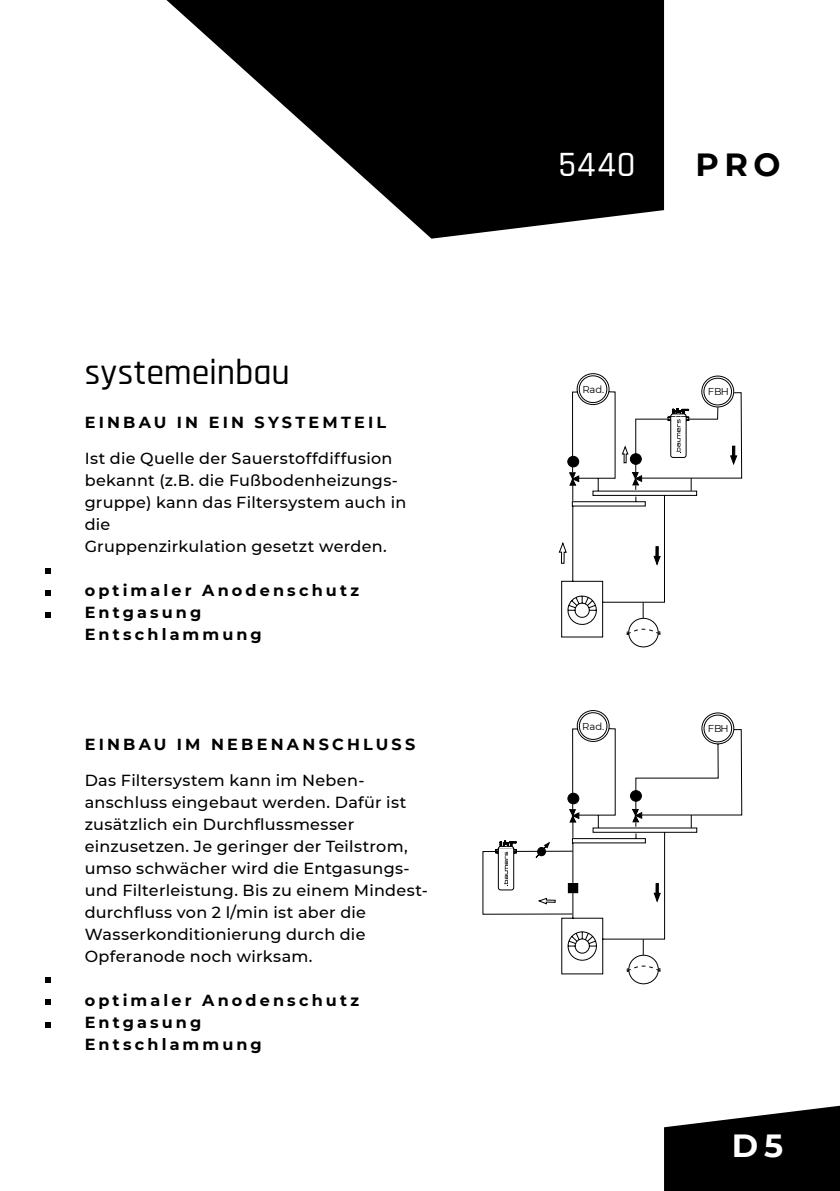
<style>
.page{position:relative;width:840px;height:1191px;background:#fff}
.page>*{position:absolute;margin:0;border:0;box-sizing:border-box;transform-origin:0 0}
.t1{font:500 36px "Rajdhani";letter-spacing:-.005em;color:#000}
.t2{font:500 36px "Rajdhani";color:#fff}
.t3{font:700 32px "Montserrat";color:#000}
.t4{font:700 32px "Montserrat";color:#fff}
.t5{font:500 16px/22px "Montserrat";letter-spacing:.015em;color:#000}
.t6{font:700 16px/22px "Montserrat";letter-spacing:.195em;color:#000}
.t7{font:10px "Montserrat";color:#000}
</style>
<div class="page">
<svg style="left:166px;top:0;width:497px;height:239px;fill:#000"></svg>
<svg style="left:664px;top:1105px;width:175px;height:86px;background:#222"></svg>
<svg style="left:558px;top:373px;width:184px;height:275px"></svg>
<svg style="left:534px;top:710px;width:208px;height:274px"></svg>
<svg style="left:494px;top:840px;width:23px;height:51px"></svg>
<svg style="left:45px;top:612px;width:6px;height:6px"></svg>
<svg style="left:45px;top:1022px;width:6px;height:5px"></svg>
<svg style="left:45px;top:568px;width:6px;height:5px"></svg>
<svg style="left:45px;top:977px;width:6px;height:6px"></svg>
<svg style="left:45px;top:590px;width:6px;height:6px"></svg>
<svg style="left:45px;top:999px;width:6px;height:6px"></svg>
<h1 class="t1" style="left:85px;top:351px;width:207px">systemeinbau</h1>
<p class="t6" style="left:85px;top:410px;width:303px">EINBAU IN EIN SYSTEMTEIL</p>
<p class="t5" style="left:85px;top:446px;width:323px">Ist die Quelle der Sauerstoffdiffusion bekannt (z.B. die Fußbodenheizungs&shy;gruppe) kann das Filtersystem auch in die<br>Gruppenzirkulation gesetzt werden.</p>
<p class="t6" style="left:85px;top:578px;width:276px">optimaler Anodenschutz<br>Entgasung<br>Entschlammung</p>
<p class="t6" style="left:85px;top:732px;width:332px">EINBAU IM NEBENANSCHLUSS</p>
<p class="t5" style="left:85px;top:768px;width:344px">Das Filtersystem kann im Neben&shy;anschluss eingebaut werden. Dafür ist zusätzlich ein Durchflussmesser einzusetzen. Je geringer der Teilstrom, umso schwächer wird die Entgasungs&shy;und Filterleistung. Bis zu einem Mindest&shy;durchfluss von 2 l/min ist aber die Wasserkonditionierung durch die Opferanode noch wirksam.</p>
<p class="t6" style="left:85px;top:988px;width:276px">optimaler Anodenschutz<br>Entgasung<br>Entschlammung</p>
<h1 class="t2" style="left:558px;top:144px;width:78px">5440</h1>
<h2 class="t3" style="left:695px;top:141px;width:87px">PRO</h2>
<p class="t7" style="left:582px;top:382px;width:24px">Rad.</p>
<p class="t7" style="left:707px;top:384px;width:22px">FBH</p>
<p class="t7" style="left:582px;top:719px;width:24px">Rad.</p>
<p class="t7" style="left:707px;top:721px;width:22px">FBH</p>
<h2 class="t4" style="left:731px;top:1122px;width:53px">D5</h2>
</div>
